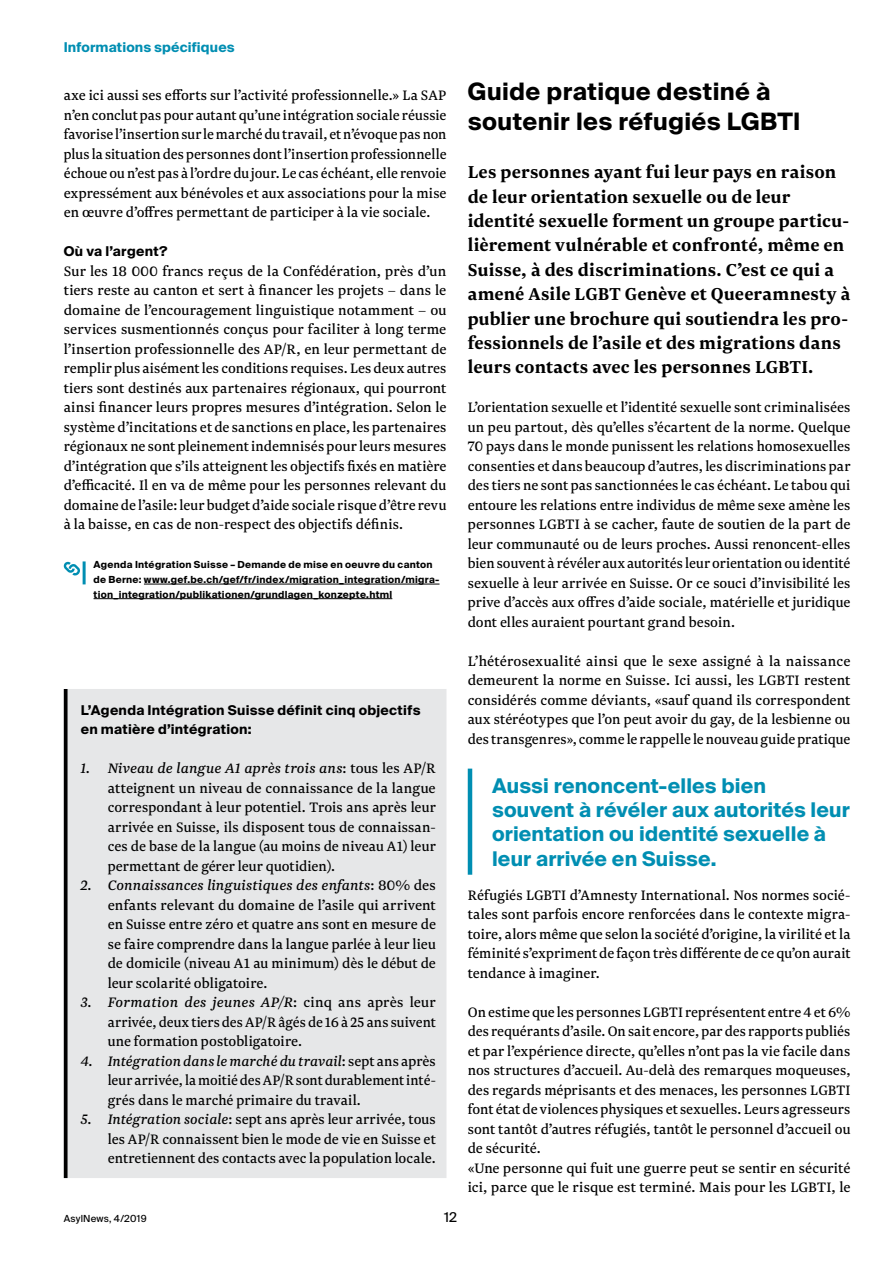
<style>
.page{position:relative;width:893px;height:1263px;background:#fff}
.page>*{position:absolute;margin:0;border:0;box-sizing:border-box;transform-origin:0 0}
.t1{font:700 24px/29.2px "Suisse Intl";letter-spacing:.015em;color:#000}
.t2{font:700 20.25px/24.5px "Newzald";letter-spacing:.01em;color:#000}
.t3{font:700 20.25px/24.5px "Suisse Intl";letter-spacing:.005em;color:#008eb2}
.t4{font:16.05px/19.5px "Newzald";letter-spacing:.005em;color:#000;text-align:justify}
.t5{font:700 13.5px/19.5px "Suisse Intl";letter-spacing:.02em;color:#000}
.t6{font:700 13.5px "Suisse Intl";letter-spacing:.01em;color:#008eb2}
.t7{font:13.5px "Suisse Intl";color:#000}
.t8{font:700 9.75px/14.7px "Suisse Intl";letter-spacing:.03em;color:#000}
.t9{font:9.75px "Suisse Intl";letter-spacing:.02em;color:#000}
.s1{font-style:italic}
</style>
<div class="page">
<hr style="left:144px;top:583px;width:295px;height:1px;background:#000">
<hr style="left:94px;top:598px;width:298px;height:1px;background:#000">
<svg style="left:63px;top:563px;width:17px;height:12px"></svg>
<hr style="left:83px;top:561px;width:3px;height:23px;background:#008eb2">
<div style="left:68px;top:689px;width:378px;height:489px;background:#e6e7e8"></div>
<svg style="left:64px;top:689px;width:4px;height:489px;background:#1a1a1a"></svg>
<hr style="left:468px;top:769px;width:4px;height:106px;background:#008eb2">
<p class="t6" style="left:64px;top:40px;width:172px">Informations spécifiques</p>
<p class="t4" style="left:64px;top:85px;width:384px">axe ici aussi ses efforts sur l’activité professionnelle.» La SAP n’en conclut pas pour autant qu’une intégration sociale réussie favorise l’insertion sur le marché du travail, et n’évoque pas non plus la situation des personnes dont l’insertion professionnelle échoue ou n’est pas à l’ordre du jour. Le cas échéant, elle renvoie expressément aux bénévoles et aux associations pour la mise en œuvre d’offres permettant de participer à la vie sociale.</p>
<p class="t5" style="left:64px;top:242px;width:105px">Où va l’argent?</p>
<p class="t4" style="left:64px;top:261px;width:384px">Sur les 18 000 francs reçus de la Confédération, près d’un tiers reste au canton et sert à financer les projets – dans le domaine de l’encouragement linguistique notamment – ou services susmentionnés conçus pour faciliter à long terme l’insertion professionnelle des AP/R, en leur permettant de remplir plus aisément les conditions requises. Les deux autres tiers sont destinés aux partenaires régionaux, qui pourront ainsi financer leurs propres mesures d’intégration. Selon le système d’incitations et de sanctions en place, les partenaires régionaux ne sont pleinement indemnisés pour leurs mesures d’intégration que s’ils atteignent les objectifs fixés en matière d’efficacité. Il en va de même pour les personnes relevant du domaine de l’asile: leur budget d’aide sociale risque d’être revu à la baisse, en cas de non-respect des objectifs définis.</p>
<p class="t8" style="left:94px;top:558px;width:347px">Agenda Intégration Suisse – Demande de mise en oeuvre du canton de Berne: www.gef.be.ch/gef/fr/index/migration_integration/migra&shy;tion_integration/publikationen/grundlagen_konzepte.html</p>
<p class="t5" style="left:81px;top:700px;width:341px">L’Agenda Intégration Suisse définit cinq objectifs en matière d’intégration:</p>
<p class="t4" style="left:108px;top:758px;width:330px;text-indent:-27px"><span class="s1">1. Niveau de langue A1 après trois ans</span>: tous les AP/R atteignent un niveau de connaissance de la langue correspondant à leur potentiel. Trois ans après leur arrivée en Suisse, ils disposent tous de connaissan&shy;ces de base de la langue (au moins de niveau A1) leur permettant de gérer leur quotidien).</p>
<p class="t4" style="left:108px;top:875px;width:330px;text-indent:-27px"><span class="s1">2. Connaissances linguistiques des enfants</span>: 80% des enfants relevant du domaine de l’asile qui arrivent en Suisse entre zéro et quatre ans sont en mesure de se faire comprendre dans la langue parlée à leur lieu de domicile (niveau A1 au minimum) dès le début de leur scolarité obligatoire.</p>
<p class="t4" style="left:108px;top:992px;width:330px;text-indent:-27px"><span class="s1">3. Formation des jeunes AP/R</span>: cinq ans après leur arrivée, deux tiers des AP/R âgés de 16 à 25 ans suivent une formation postobligatoire.</p>
<p class="t4" style="left:108px;top:1051px;width:330px;text-indent:-27px"><span class="s1">4. Intégration dans le marché du travail</span>: sept ans après leur arrivée, la moitié des AP/R sont durablement inté&shy;grés dans le marché primaire du travail.</p>
<p class="t4" style="left:108px;top:1109px;width:330px;text-indent:-27px"><span class="s1">5. Intégration sociale</span>: sept ans après leur arrivée, tous les AP/R connaissent bien le mode de vie en Suisse et entretiennent des contacts avec la population locale.</p>
<p class="t9" style="left:64px;top:1212px;width:84px">AsylNews, 4/2019</p>
<p class="t7" style="left:444px;top:1209px;width:14px">12</p>
<h1 class="t1" style="left:468px;top:77px;width:334px">Guide pratique destiné à soutenir les réfugiés LGBTI</h1>
<p class="t2" style="left:468px;top:159px;width:384px">Les personnes ayant fui leur pays en raison de leur orientation sexuelle ou de leur identité sexuelle forment un groupe particu&shy;lièrement vulnérable et confronté, même en Suisse, à des discriminations. C’est ce qui a amené Asile LGBT Genève et Queeramnesty à publier une brochure qui soutiendra les pro&shy;fessionnels de l’asile et des migrations dans leurs contacts avec les personnes LGBTI.</p>
<p class="t4" style="left:468px;top:397px;width:384px">L’orientation sexuelle et l’identité sexuelle sont criminalisées un peu partout, dès qu’elles s’écartent de la norme. Quelque 70 pays dans le monde punissent les relations homosexuelles consenties et dans beaucoup d’autres, les discriminations par des tiers ne sont pas sanctionnées le cas échéant. Le tabou qui entoure les relations entre individus de même sexe amène les personnes LGBTI à se cacher, faute de soutien de la part de leur communauté ou de leurs proches. Aussi renoncent-elles bien souvent à révéler aux autorités leur orientation ou identité sexuelle à leur arrivée en Suisse. Or ce souci d’invisibilité les prive d’accès aux offres d’aide sociale, matérielle et juridique dont elles auraient pourtant grand besoin.</p>
<p class="t4" style="left:468px;top:651px;width:384px">L’hétérosexualité ainsi que le sexe assigné à la naissance demeurent la norme en Suisse. Ici aussi, les LGBTI restent considérés comme déviants, «sauf quand ils correspondent aux stéréotypes que l’on peut avoir du gay, de la lesbienne ou des transgenres», comme le rappelle le nouveau guide pratique</p>
<p class="t3" style="left:492px;top:773px;width:359px">Aussi renoncent-elles bien souvent à révéler aux autorités leur orientation ou identité sexuelle à leur arrivée en Suisse.</p>
<p class="t4" style="left:468px;top:885px;width:384px">Réfugiés LGBTI d’Amnesty International. Nos normes socié&shy;tales sont parfois encore renforcées dans le contexte migra&shy;toire, alors même que selon la société d’origine, la virilité et la féminité s’expriment de façon très différente de ce qu’on aurait tendance à imaginer.</p>
<p class="t4" style="left:468px;top:1002px;width:384px;text-align:left">On estime que les personnes LGBTI représentent entre 4 et 6% des requérants d’asile. On sait encore, par des rapports publiés et par l’expérience directe, qu’elles n’ont pas la vie facile dans nos structures d’accueil. Au-delà des remarques moqueuses, des regards méprisants et des menaces, les personnes LGBTI font état de violences physiques et sexuelles. Leurs agresseurs sont tantôt d’autres réfugiés, tantôt le personnel d’accueil ou de sécurité.<br>«Une personne qui fuit une guerre peut se sentir en sécurité ici, parce que le risque est terminé. Mais pour les LGBTI, le</p>
</div>
